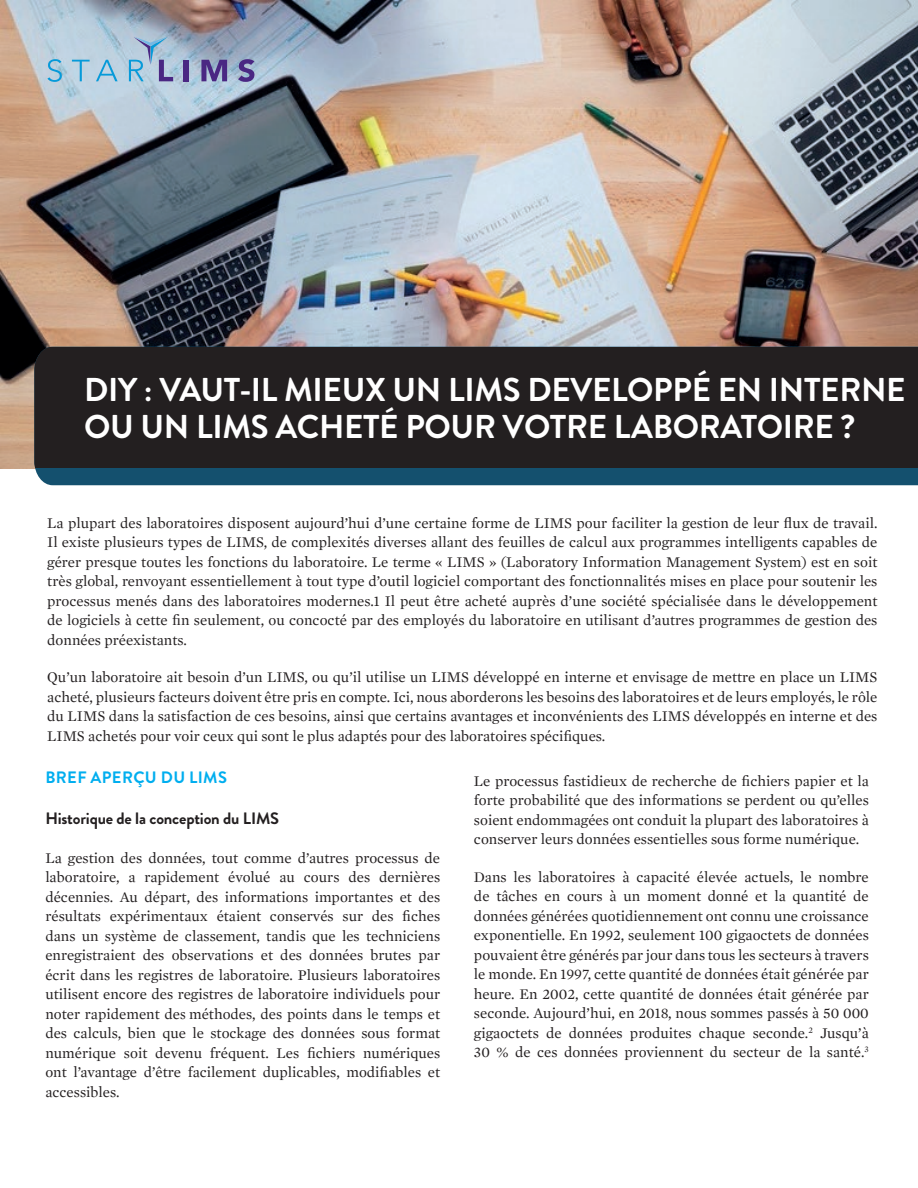
<style>
.page{position:relative;width:918px;height:1188px;background:#fff}
.page>*{position:absolute;margin:0;border:0;box-sizing:border-box;transform-origin:0 0}
.t1{font:700 33px/37.5px "Brandon Grotesque";letter-spacing:-.01em;color:#fff}
.t2{font:700 16.5px "Brandon Grotesque";letter-spacing:-.01em;color:#231f20}
.t3{font:700 16.5px "Brandon Grotesque";letter-spacing:.02em;color:#00aeef}
.t4{font:15px/19.5px "Mercury Text G1";color:#231f20;text-align:justify}
</style>
<div class="page">
<img style="left:0;top:0;width:918px;height:468px">
<div style="left:34px;top:468px;width:884px;height:17px;background:#14506e"></div>
<div style="left:34px;top:347px;width:884px;height:121px;background:#231f20"></div>
<svg style="left:47px;top:59px;width:15px;height:23px"></svg>
<svg style="left:72px;top:60px;width:18px;height:21px"></svg>
<svg style="left:96px;top:60px;width:22px;height:21px"></svg>
<svg style="left:129px;top:37px;width:44px;height:44px;background:#99b5d2"></svg>
<div style="left:184px;top:60px;width:5px;height:21px;background:#4a2783"></div>
<svg style="left:201px;top:60px;width:26px;height:21px"></svg>
<svg style="left:238px;top:59px;width:16px;height:23px"></svg>
<p class="t1" style="left:84px;top:371px;width:823px">DIY : VAUT-IL MIEUX UN LIMS DEVELOPPÉ EN INTERNE<br>OU UN LIMS ACHETÉ POUR VOTRE LABORATOIRE ?</p>
<p class="t4" style="left:47px;top:513px;width:832px">La plupart des laboratoires disposent aujourd’hui d’une certaine forme de LIMS pour faciliter la gestion de leur flux de travail.<br>Il existe plusieurs types de LIMS, de complexités diverses allant des feuilles de calcul aux programmes intelligents capables de gérer presque toutes les fonctions du laboratoire. Le terme « LIMS » (Laboratory Information Management System) est en soit très global, renvoyant essentiellement à tout type d’outil logiciel comportant des fonctionnalités mises en place pour soutenir les processus menés dans des laboratoires modernes.1 Il peut être acheté auprès d’une société spécialisée dans le développement de logiciels à cette fin seulement, ou concocté par des employés du laboratoire en utilisant d’autres programmes de gestion des données préexistants.</p>
<p class="t4" style="left:47px;top:668px;width:832px">Qu’un laboratoire ait besoin d’un LIMS, ou qu’il utilise un LIMS développé en interne et envisage de mettre en place un LIMS acheté, plusieurs facteurs doivent être pris en compte. Ici, nous aborderons les besoins des laboratoires et de leurs employés, le rôle du LIMS dans la satisfaction de ces besoins, ainsi que certains avantages et inconvénients des LIMS développés en interne et des LIMS achetés pour voir ceux qui sont le plus adaptés pour des laboratoires spécifiques.</p>
<p class="t3" style="left:45px;top:766px;width:183px">BREF APERÇU DU LIMS</p>
<h4 class="t2" style="left:45px;top:807px;width:235px">Historique de la conception du LIMS</h4>
<p class="t4" style="left:45px;top:848px;width:396px">La gestion des données, tout comme d’autres processus de laboratoire, a rapidement évolué au cours des dernières décennies. Au départ, des informations importantes et des résultats expérimentaux étaient conservés sur des fiches dans un système de classement, tandis que les techniciens enregistraient des observations et des données brutes par écrit dans les registres de laboratoire. Plusieurs laboratoires utilisent encore des registres de laboratoire individuels pour noter rapidement des méthodes, des points dans le temps et des calculs, bien que le stockage des données sous format numérique soit devenu fréquent. Les fichiers numériques ont l’avantage d’être facilement duplicables, modifiables et accessibles.</p>
<p class="t4" style="left:474px;top:771px;width:396px">Le processus fastidieux de recherche de fichiers papier et la forte probabilité que des informations se perdent ou qu’elles soient endommagées ont conduit la plupart des laboratoires à conserver leurs données essentielles sous forme numérique.</p>
<p class="t4" style="left:474px;top:867px;width:396px">Dans les laboratoires à capacité élevée actuels, le nombre de tâches en cours à un moment donné et la quantité de données générées quotidiennement ont connu une croissance exponentielle. En 1992, seulement 100 gigaoctets de données pouvaient être générés par jour dans tous les secteurs à travers le monde. En 1997, cette quantité de données était générée par heure. En 2002, cette quantité de données était générée par seconde. Aujourd’hui, en 2018, nous sommes passés à 50 000 gigaoctets de données produites chaque seconde.<sup>2</sup> Jusqu’à 30 % de ces données proviennent du secteur de la santé.<sup>3</sup></p>
</div>
